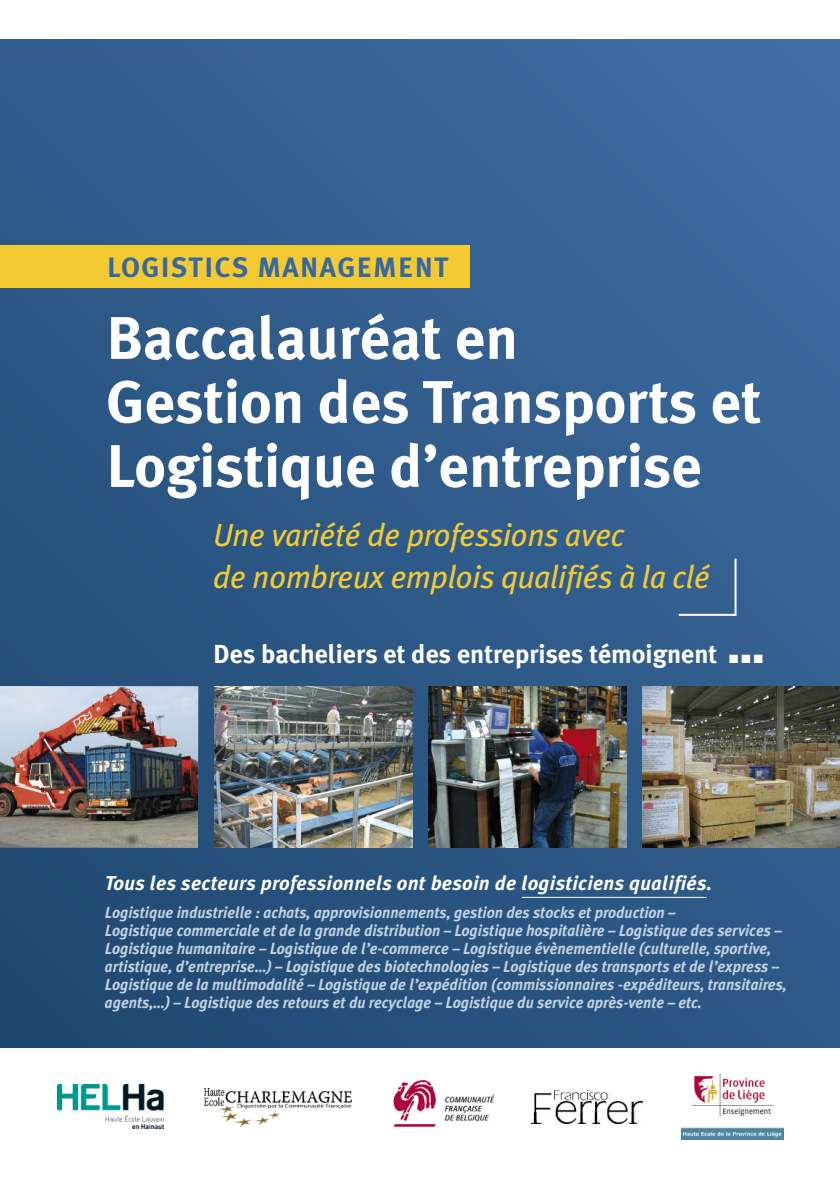
<style>
.page{position:relative;width:840px;height:1191px;background:#fff}
.page>*{position:absolute;margin:0;border:0;box-sizing:border-box;transform-origin:0 0}
.t1{font:700 60px/64px "Meta Plus";color:#fff}
.t2{font:italic 32px/42.2px "Meta Plus";letter-spacing:-.005em;color:#f3ca32}
.t3{font:700 28px "Meta Plus";letter-spacing:.05em;color:#3868a2}
.t4{font:700 26px "Meta Plus";color:#fff}
.t5{font:italic 700 20px "Meta Plus";letter-spacing:.015em;color:#fff}
.t6{font:italic 700 16px/18px "Meta Plus";color:#c3d2e3;scale:.95 1}
</style>
<div class="page">
<div style="left:0;top:40px;width:839px;height:1007px;background:linear-gradient(to bottom,#39669a,#27517a)"></div>
<img style="left:531px;top:1090px;width:110px;height:33px">
<img style="left:57px;top:1084px;width:106px;height:44px">
<img style="left:681px;top:1073px;width:102px;height:67px">
<img style="left:393px;top:1079px;width:102px;height:49px">
<img style="left:204px;top:1088px;width:148px;height:38px">
<img style="left:0;top:686px;width:198px;height:161px">
<img style="left:214px;top:686px;width:198px;height:161px">
<img style="left:641px;top:686px;width:198px;height:161px">
<img style="left:428px;top:686px;width:197px;height:161px">
<div style="left:0;top:245px;width:469px;height:43px;background:#f3ca32"></div>
<hr style="left:678px;top:614px;width:57px;height:2px;background:#fff">
<hr style="left:734px;top:558px;width:2px;height:58px;background:#fff">
<hr style="left:521px;top:897px;width:185px;height:1px;background:#fff">
<h3 class="t3" style="left:107px;top:250px;width:343px">LOGISTICS MANAGEMENT</h3>
<h1 class="t1" style="left:106px;top:306px;width:656px">Baccalauréat en<br>Gestion des Transports et<br>Logistique d’entreprise</h1>
<h2 class="t2" style="left:213px;top:514px;width:498px">Une variété de professions avec<br>de nombreux emplois qualifiés à la clé</h2>
<h3 class="t4" style="left:213px;top:639px;width:551px">Des bacheliers et des entreprises témoignent ■ ■ ■</h3>
<p class="t5" style="left:105px;top:871px;width:608px">Tous les secteurs professionnels ont besoin de logisticiens qualifiés.</p>
<p class="t6" style="left:105px;top:903px;width:719px">Logistique industrielle : achats, approvisionnements, gestion des stocks et production –<br>Logistique commerciale et de la grande distribution – Logistique hospitalière – Logistique des services – Logistique humanitaire – Logistique de l’e-commerce – Logistique évènementielle (culturelle, sportive, artistique, d’entreprise…) – Logistique des biotechnologies – Logistique des transports et de l’express – Logistique de la multimodalité – Logistique de l’expédition (commissionnaires -expéditeurs, transitaires, agents,…) – Logistique des retours et du recyclage – Logistique du service après-vente – etc.</p>
</div>
